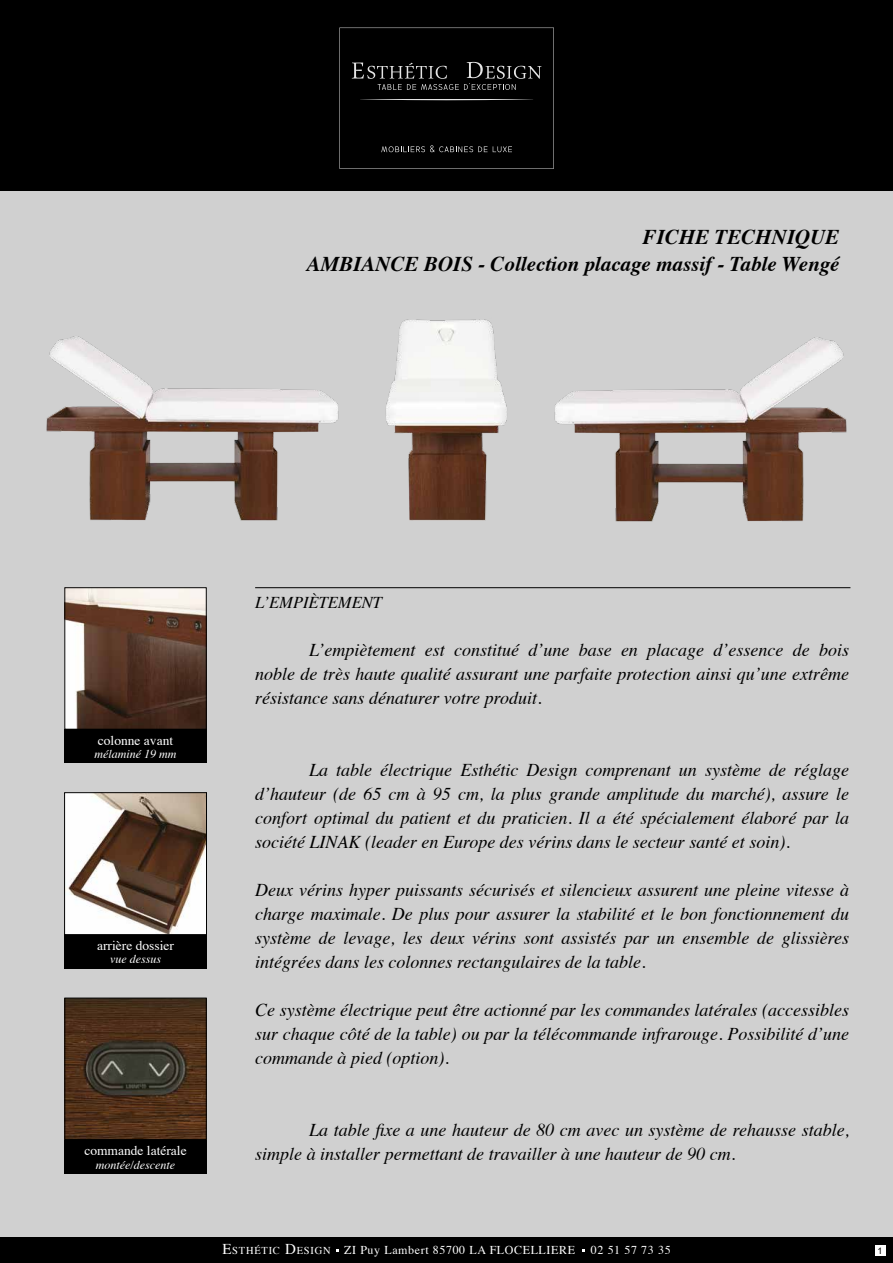
<style>
.page{position:relative;width:893px;height:1263px;background:#d0d0d0}
.page>*{position:absolute;margin:0;border:0;box-sizing:border-box;transform-origin:0 0}
.t1{font:italic 700 21px/27px "Times";color:#000;text-align:right}
.t2{font:italic 18px/24px "Times";color:#000;text-align:justify}
.t3{font:italic 16.5px "Times";color:#000}
.t4{font:13.5px "Times";color:#fff}
.t5{font:12px "Times";letter-spacing:.05em;color:#fff}
.t6{font:italic 12px "Times";color:#fff}
.t7{font:9px "Arial";color:#000}
.s1{font-size:15px}
.s2{font-size:10.5px}
</style>
<div class="page">
<div style="left:0;top:1237px;width:893px;height:26px;background:#000"></div>
<div style="left:875px;top:1245px;width:10px;height:11px;background:#fff"></div>
<div style="left:0;top:0;width:893px;height:190px;background:#000"></div>
<img style="left:66px;top:1000px;width:139px;height:138px">
<div style="left:64px;top:998px;width:143px;height:142px;border:1px solid #000"></div>
<hr style="left:255px;top:587px;width:595px;height:1px;background:#000">
<svg style="left:339px;top:28px;width:215px;height:141px"></svg>
<img style="left:46px;top:336px;width:293px;height:185px">
<img style="left:386px;top:319px;width:121px;height:202px">
<img style="left:66px;top:589px;width:139px;height:138px">
<div style="left:64px;top:587px;width:143px;height:142px;border:1px solid #000"></div>
<div style="left:64px;top:729px;width:143px;height:34px;background:#000"></div>
<div style="left:64px;top:1140px;width:143px;height:34px;background:#000"></div>
<img style="left:554px;top:337px;width:293px;height:185px">
<img style="left:66px;top:794px;width:139px;height:139px">
<div style="left:64px;top:792px;width:143px;height:143px;border:1px solid #000"></div>
<div style="left:64px;top:935px;width:143px;height:33px;background:#000"></div>
<p class="t1" style="left:307px;top:221px;width:534px">FICHE TECHNIQUE<br>AMBIANCE BOIS - Collection placage massif - Table Wengé</p>
<p class="t4" style="left:98px;top:728px;width:77px">colonne avant</p>
<p class="t6" style="left:95px;top:744px;width:83px">mélaminé 19 mm</p>
<p class="t4" style="left:97px;top:933px;width:78px">arrière dossier</p>
<p class="t6" style="left:110px;top:949px;width:52px">vue dessus</p>
<p class="t4" style="left:84px;top:1138px;width:104px">commande latérale</p>
<p class="t6" style="left:96px;top:1154px;width:81px">montée/descente</p>
<p class="t3" style="left:255px;top:588px;width:128px">L’EMPIÈTEMENT</p>
<p class="t2" style="left:255px;top:637px;width:596px;text-indent:54px">L’empiètement est constitué d’une base en placage d’essence de bois noble de très haute qualité assurant une parfaite protection ainsi qu’une extrême résistance sans dénaturer votre produit.</p>
<p class="t2" style="left:255px;top:757px;width:596px;text-indent:54px">La table électrique Esthétic Design comprenant un système de réglage d’hauteur (de 65 cm à 95 cm, la plus grande amplitude du marché), assure le confort optimal du patient et du praticien. Il a été spécialement élaboré par la société LINAK (leader en Europe des vérins dans le secteur santé et soin).</p>
<p class="t2" style="left:255px;top:877px;width:596px">Deux vérins hyper puissants sécurisés et silencieux assurent une pleine vitesse à charge maximale. De plus pour assurer la stabilité et le bon fonctionnement du système de levage, les deux vérins sont assistés par un ensemble de glissières intégrées dans les colonnes rectangulaires de la table.</p>
<p class="t2" style="left:255px;top:997px;width:596px">Ce système électrique peut être actionné par les commandes latérales (accessibles sur chaque côté de la table) ou par la télécommande infrarouge. Possibilité d’une commande à pied (option).</p>
<p class="t2" style="left:255px;top:1117px;width:595px;text-indent:54px">La table fixe a une hauteur de 80 cm avec un système de rehausse stable, simple à installer permettant de travailler à une hauteur de 90 cm.</p>
<p class="t5" style="left:222px;top:1239px;width:354px"><span class="s1">E</span><span class="s2">STHÉTIC</span> <span class="s1">D</span><span class="s2">ESIGN</span> ZI Puy Lambert 85700 LA FLOCELLIERE</p>
<p class="t5" style="left:591px;top:1239px;width:81px">02 51 57 73 35</p>
<p class="t7" style="left:877px;top:1245px;width:7px">1</p>
</div>
